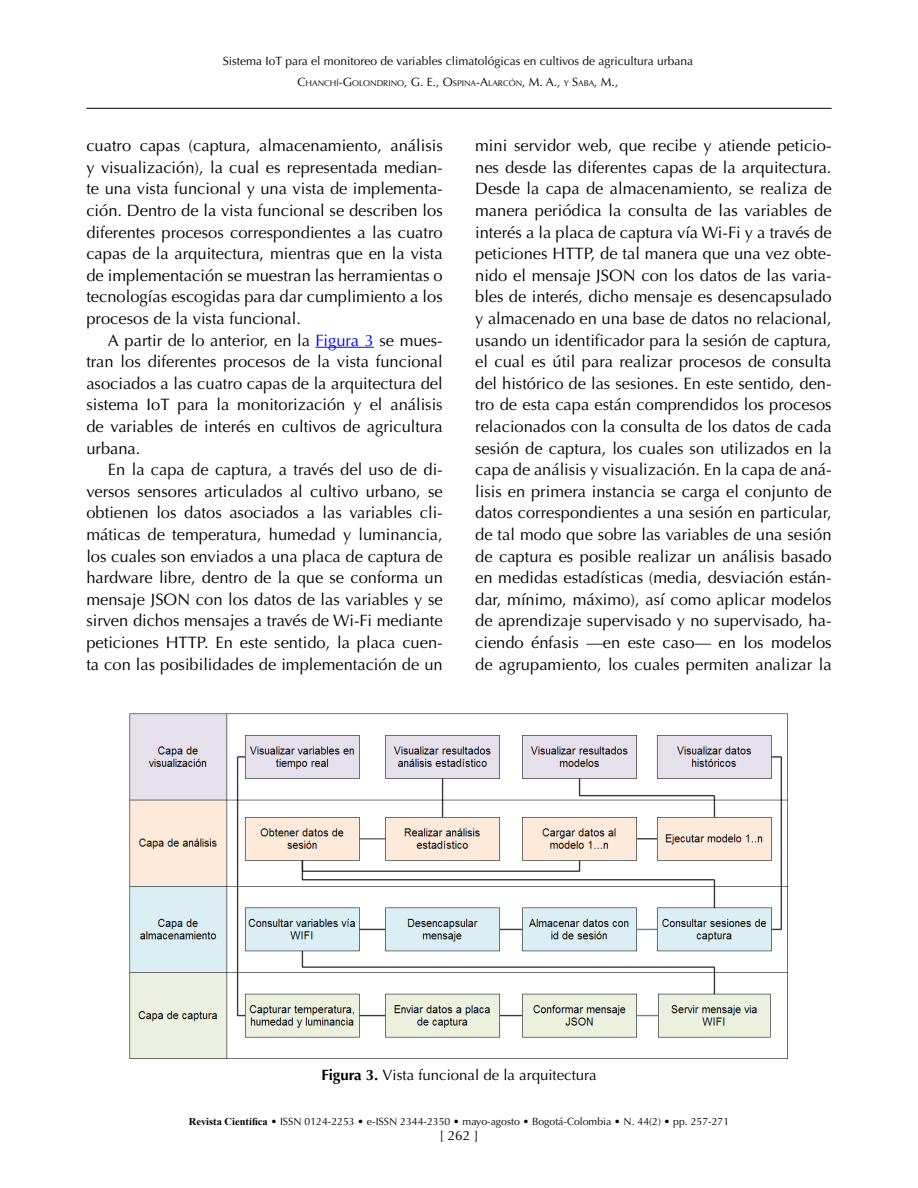
<style>
.page{position:relative;width:918px;height:1188px;background:#fff}
.page>*{position:absolute;margin:0;border:0;box-sizing:border-box;transform-origin:0 0}
.t1{font:16.5px/21.6px "Optima LT Std";color:#000;text-align:justify}
.t2{font:15px "Optima LT Std";color:#000}
.t3{font:13.5px "Optima LT Std";color:#000}
.t4{font:12px "Optima LT Std";color:#000}
.t5{font:10.5px "Optima LT Std";color:#000}
.t6{font:8.4px "Optima LT Std";color:#000}
.s1{font-size:12px}
.s2{color:#00f}
.s3{font-weight:700}
.s4{font-family:"Times New Roman";font-weight:700}
</style>
<div class="page">
<hr style="left:86px;top:108px;width:746px;height:1px;background:#000">
<hr style="left:316px;top:347px;width:58px;height:1px;background:#00f">
<img style="left:130px;top:713px;width:657px;height:346px">
<p class="t4" style="left:223px;top:54px;width:472px">Sistema IoT para el monitoreo de variables climatológicas en cultivos de agricultura urbana</p>
<p class="t6" style="left:298px;top:79px;width:322px"><span class="s1">C</span>HANCHÍ<span class="s1">-G</span>OLONDRINO<span class="s1">, G. E., O</span>SPINA<span class="s1">-A</span>LARCÓN<span class="s1">, M. A.,</span> Y <span class="s1">S</span>ABA<span class="s1">, M.,</span></p>
<p class="t1" style="left:86px;top:135px;width:358px">cuatro capas (captura, almacenamiento, análisis y visualización), la cual es representada median&shy;te una vista funcional y una vista de implementa&shy;ción. Dentro de la vista funcional se describen los diferentes procesos correspondientes a las cuatro capas de la arquitectura, mientras que en la vista de implementación se muestran las herramientas o tecnologías escogidas para dar cumplimiento a los procesos de la vista funcional.</p>
<p class="t1" style="left:86px;top:329px;width:358px;text-indent:22px">A partir de lo anterior, en la <span class="s2">Figura 3</span> se mues&shy;tran los diferentes procesos de la vista funcional asociados a las cuatro capas de la arquitectura del sistema IoT para la monitorización y el análisis de variables de interés en cultivos de agricultura urbana.</p>
<p class="t1" style="left:86px;top:459px;width:358px;text-indent:22px">En la capa de captura, a través del uso de di&shy;versos sensores articulados al cultivo urbano, se obtienen los datos asociados a las variables cli&shy;máticas de temperatura, humedad y luminancia, los cuales son enviados a una placa de captura de hardware libre, dentro de la que se conforma un mensaje JSON con los datos de las variables y se sirven dichos mensajes a través de Wi-Fi mediante peticiones HTTP. En este sentido, la placa cuen&shy;ta con las posibilidades de implementación de un</p>
<p class="t1" style="left:475px;top:135px;width:358px">mini servidor web, que recibe y atiende peticio&shy;nes desde las diferentes capas de la arquitectura.<br>Desde la capa de almacenamiento, se realiza de manera periódica la consulta de las variables de interés a la placa de captura vía Wi-Fi y a través de peticiones HTTP, de tal manera que una vez obte&shy;nido el mensaje JSON con los datos de las varia&shy;bles de interés, dicho mensaje es desencapsulado y almacenado en una base de datos no relacional, usando un identificador para la sesión de captura, el cual es útil para realizar procesos de consulta del histórico de las sesiones. En este sentido, den&shy;tro de esta capa están comprendidos los procesos relacionados con la consulta de los datos de cada sesión de captura, los cuales son utilizados en la capa de análisis y visualización. En la capa de aná&shy;lisis en primera instancia se carga el conjunto de datos correspondientes a una sesión en particular, de tal modo que sobre las variables de una sesión de captura es posible realizar un análisis basado en medidas estadísticas (media, desviación están&shy;dar, mínimo, máximo), así como aplicar modelos de aprendizaje supervisado y no supervisado, ha&shy;ciendo énfasis —en este caso— en los modelos de agrupamiento, los cuales permiten analizar la</p>
<p class="t2" style="left:321px;top:1066px;width:277px"><span class="s3">Figura 3.</span> Vista funcional de la arquitectura</p>
<p class="t5" style="left:189px;top:1115px;width:542px"><span class="s4">Revista Científica</span> • ISSN 0124-2253 • e-ISSN 2344-2350 • mayo-agosto • Bogotá-Colombia • N. 44(2) • pp. 257-271</p>
<p class="t3" style="left:439px;top:1127px;width:41px">[ 262 ]</p>
</div>
